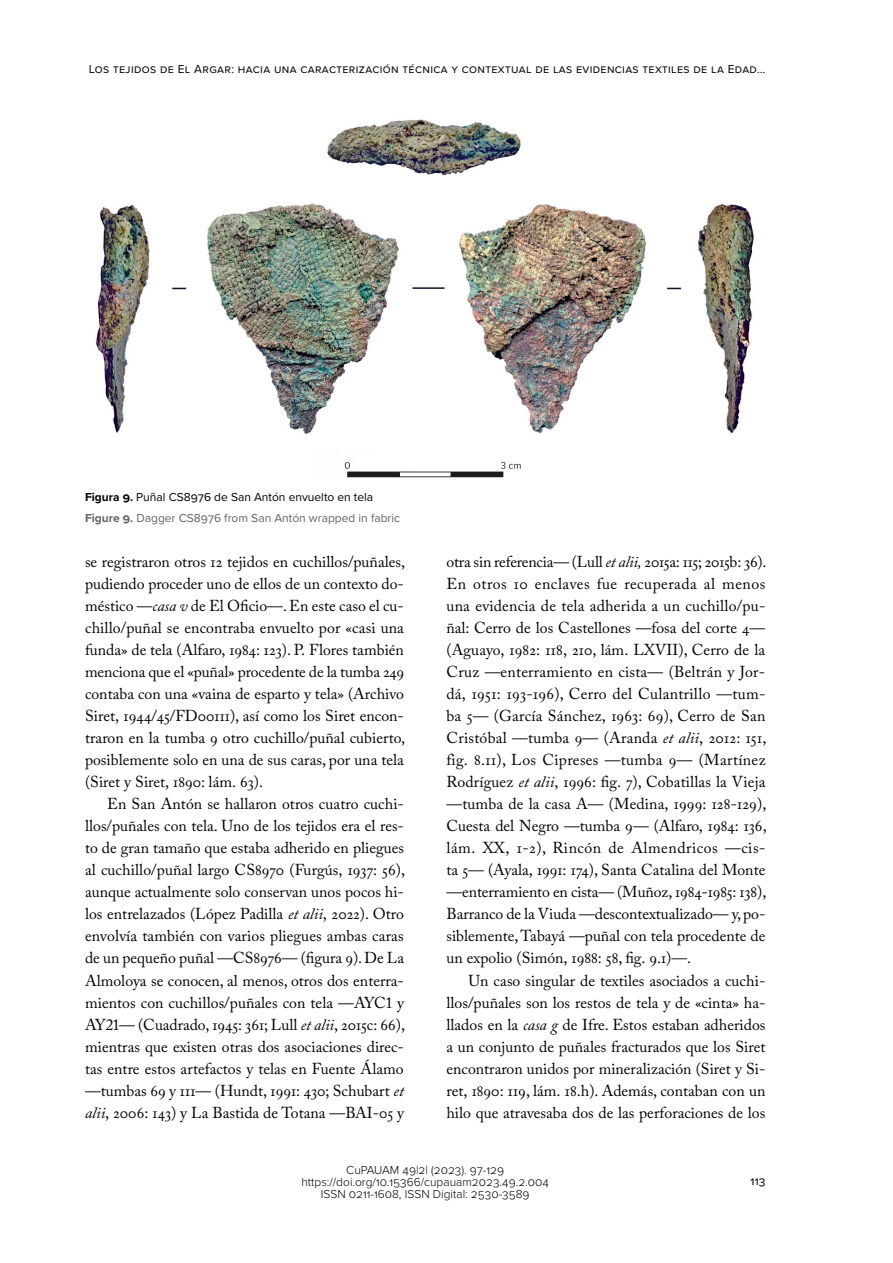
<style>
.page{position:relative;width:893px;height:1263px;background:#fff}
.page>*{position:absolute;margin:0;border:0;box-sizing:border-box;transform-origin:0 0}
._01_TEXTO{font:15.75px/22px "Adobe Caslon Pro";color:#000;text-align:justify}
._01_PRIMERA_TEXTO{font:15.75px/22px "Adobe Caslon Pro";color:#000;text-align:justify}
.t1{font:300 12px/12px "Proxima Nova";color:#000;text-align:center}
._03_PIE_DE_FOTO{font:12px "Proxima Nova";letter-spacing:.03em;color:#000}
._03_PIE_DE_FOTO_INGLES{font:12px "Proxima Nova";color:#646363}
._03_PIE_DE_FOTO-2{font:12px "Proxima Nova";color:#000}
.s1{font-weight:700}
.s2{font-style:italic}
</style>
<div class="page">
<img style="left:95px;top:119px;width:659px;height:359px">
<p class="_03_PIE_DE_FOTO" style="left:89px;top:60px;width:678px">Los tejidos de El Argar: hacia una caracterización técnica y contextual de las evidencias textiles de la Edad…</p>
<p class="_03_PIE_DE_FOTO-2" style="left:85px;top:488px;width:290px"><span class="s1">Figura 9.</span> Puñal CS8976 de San Antón envuelto en tela</p>
<p class="_03_PIE_DE_FOTO_INGLES" style="left:85px;top:509px;width:317px"><span class="s1">Figure 9.</span> Dagger CS8976 from San Antón wrapped in fabric</p>
<p class="_01_PRIMERA_TEXTO" style="left:85px;top:550px;width:322px">se registraron otros 12 tejidos en cuchillos/puñales, pudiendo proceder uno de ellos de un contexto do‑ méstico —<span class="s2">casa v</span> de El Oficio—. En este caso el cu‑ chillo/puñal se encontraba envuelto por «casi una funda» de tela (Alfaro, 1984: 123). P. Flores también menciona que el «puñal» procedente de la tumba 249 contaba con una «vaina de esparto y tela» (Archivo Siret, 1944/45/FD00111), así como los Siret encon‑ traron en la tumba 9 otro cuchillo/puñal cubierto, posiblemente solo en una de sus caras, por una tela (Siret y Siret, 1890: lám. 63).</p>
<p class="_01_TEXTO" style="left:85px;top:793px;width:322px;text-indent:22px">En San Antón se hallaron otros cuatro cuchi‑ llos/puñales con tela. Uno de los tejidos era el res‑ to de gran tamaño que estaba adherido en pliegues al cuchillo/puñal largo CS8970 (Furgús, 1937: 56), aunque actualmente solo conservan unos pocos hi‑ los entrelazados (López Padilla <span class="s2">et alii</span>, 2022). Otro envolvía también con varios pliegues ambas caras de un pequeño puñal —CS8976— (figura 9). De La Almoloya se conocen, al menos, otros dos enterra‑ mientos con cuchillos/puñales con tela —AYC1 y AY21— (Cuadrado, 1945: 361; Lull <span class="s2">et alii</span>, 2015c: 66), mientras que existen otras dos asociaciones direc‑ tas entre estos artefactos y telas en Fuente Álamo —tumbas 69 y 111— (Hundt, 1991: 430; Schubart <span class="s2">et alii</span>, 2006: 143) y La Bastida de Totana —BAI‑05 y</p>
<p class="_01_TEXTO" style="left:446px;top:550px;width:322px;text-align:left">otra sin referencia— (Lull <span class="s2">et alii,</span> 2015a: 115; 2015b: 36).<br>En otros 10 enclaves fue recuperada al menos una evidencia de tela adherida a un cuchillo/pu‑ ñal: Cerro de los Castellones —fosa del corte 4— (Aguayo, 1982: 118, 210, lám. LXVII), Cerro de la Cruz —enterramiento en cista— (Beltrán y Jor&shy;dá, 1951: 193‑196), Cerro del Culantrillo —tum‑ ba 5— (García Sánchez, 1963: 69), Cerro de San Cristóbal —tumba 9— (Aranda <span class="s2">et alii</span>, 2012: 151, fig. 8.11), Los Cipreses —tumba 9— (Martínez Rodríguez <span class="s2">et alii</span>, 1996: fig. 7), Cobatillas la Vieja —tumba de la casa A— (Medina, 1999: 128‑129), Cuesta del Negro —tumba 9— (Alfaro, 1984: 136, lám. XX, 1‑2), Rincón de Almendricos —cis‑ ta 5— (Ayala, 1991: 174), Santa Catalina del Monte —enterramiento en cista— (Muñoz, 1984‑1985: 138), Barranco de la Viuda —descontextualizado— y, po‑ siblemente, Tabayá —puñal con tela procedente de un expolio (Simón, 1988: 58, fig. 9.1)—.</p>
<p class="_01_TEXTO" style="left:446px;top:969px;width:320px;text-indent:22px">Un caso singular de textiles asociados a cuchi‑ llos/puñales son los restos de tela y de «cinta» ha‑ llados en la <span class="s2">casa g</span> de Ifre. Estos estaban adheridos a un conjunto de puñales fracturados que los Siret encontraron unidos por mineralización (Siret y Si&shy;ret, 1890: 119, lám. 18.h). Además, contaban con un hilo que atravesaba dos de las perforaciones de los</p>
<p class="t1" style="left:301px;top:1164px;width:249px">CuPAUAM 49|2| (2023). 97-129 https://doi.org/10.15366/cupauam2023.49.2.004<br>ISSN 0211-1608, ISSN Digital: 2530-3589</p>
<p class="_03_PIE_DE_FOTO" style="left:751px;top:1172px;width:16px">113</p>
</div>
